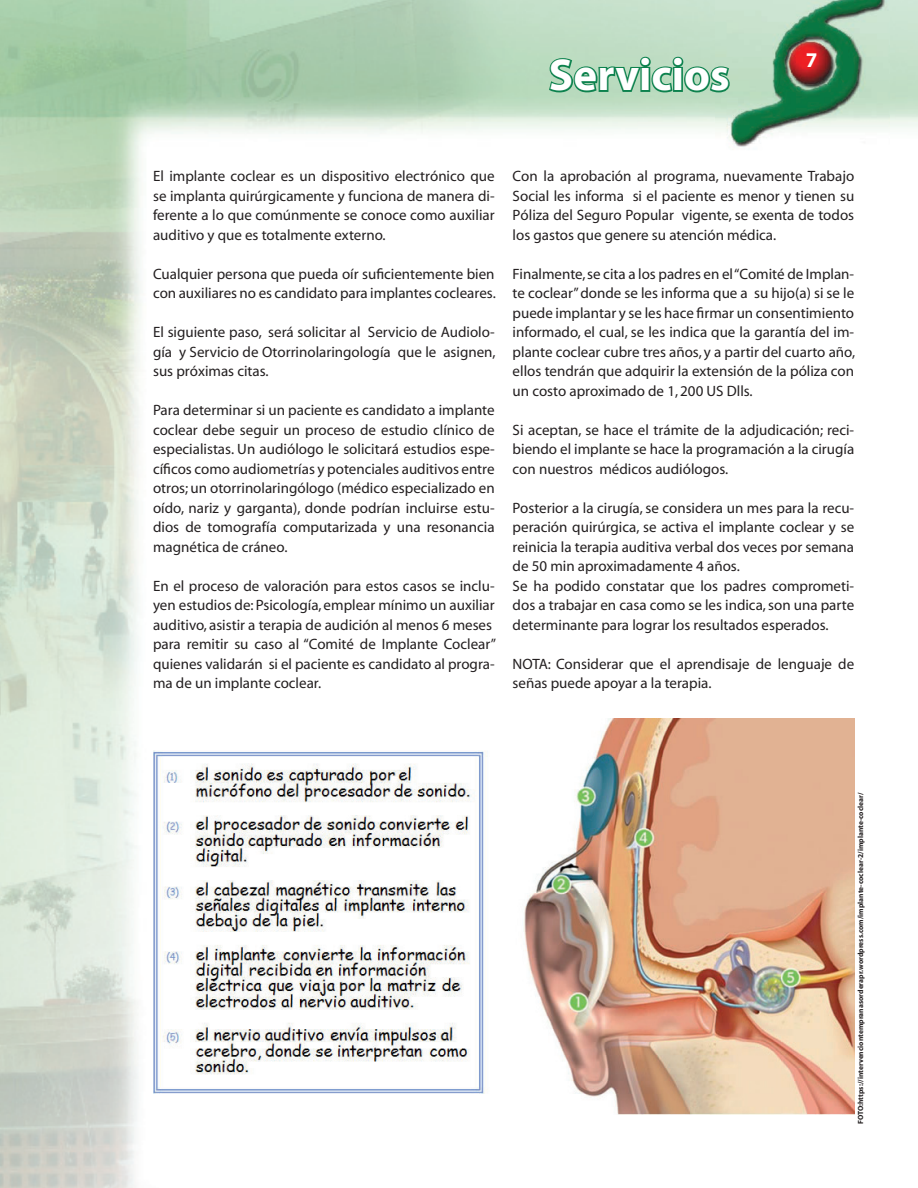
<style>
.page{position:relative;width:918px;height:1188px;background:#fff}
.page>*{position:absolute;margin:0;border:0;box-sizing:border-box;transform-origin:0 0}
.t1{font:700 45px "Myriad";color:#fff}
.t2{font:700 21px "Myriad";color:#fff}
.t3{font:15px/19.5px "Myriad";color:#231f20;text-align:justify}
.t4{font:700 7.5px "Myriad";color:#231f20}
</style>
<div class="page">
<img style="left:0;top:0;width:918px;height:1188px">
<img style="left:716px;top:0;width:174px;height:154px">
<svg style="left:547px;top:55px;width:184px;height:39px;background:#7bba96"></svg>
<img style="left:153px;top:719px;width:701px;height:396px">
<h1 class="t1" style="left:549px;top:52px;width:182px">Servicios</h1>
<h2 class="t2" style="left:806px;top:49px;width:13px">7</h2>
<p class="t3" style="left:153px;top:167px;width:343px">El implante coclear es un dispositivo electrónico que se implanta quirúrgicamente y funciona de manera di&shy;ferente a lo que comúnmente se conoce como auxiliar auditivo y que es totalmente externo.</p>
<p class="t3" style="left:153px;top:265px;width:344px">Cualquier persona que pueda oír suficientemente bien con auxiliares no es candidato para implantes cocleares.</p>
<p class="t3" style="left:153px;top:323px;width:344px">El siguiente paso, será solicitar al Servicio de Audiolo&shy;gía y Servicio de Otorrinolaringología que le asignen, sus próximas citas.</p>
<p class="t3" style="left:153px;top:401px;width:343px">Para determinar si un paciente es candidato a implante coclear debe seguir un proceso de estudio clínico de especialistas. Un audiólogo le solicitará estudios espe&shy;cíficos como audiometrías y potenciales auditivos entre otros; un otorrinolaringólogo (médico especializado en oído, nariz y garganta), donde podrían incluirse estu&shy;dios de tomografía computarizada y una resonancia magnética de cráneo.</p>
<p class="t3" style="left:153px;top:577px;width:345px;text-align:left">En el proceso de valoración para estos casos se inclu&shy;yen estudios de: Psicología, emplear mínimo un auxiliar auditivo, asistir a terapia de audición al menos 6 meses para remitir su caso al “Comité de Implante Coclear” quienes validarán si el paciente es candidato al progra&shy;ma de un implante coclear.</p>
<p class="t3" style="left:513px;top:167px;width:343px">Con la aprobación al programa, nuevamente Trabajo Social les informa si el paciente es menor y tienen su Póliza del Seguro Popular vigente, se exenta de todos los gastos que genere su atención médica.</p>
<p class="t3" style="left:513px;top:265px;width:344px">Finalmente, se cita a los padres en el “Comité de Implan&shy;te coclear” donde se les informa que a su hijo(a) si se le puede implantar y se les hace firmar un consentimiento informado, el cual, se les indica que la garantía del im&shy;plante coclear cubre tres años, y a partir del cuarto año, ellos tendrán que adquirir la extensión de la póliza con un costo aproximado de 1, 200 US Dlls.</p>
<p class="t3" style="left:513px;top:421px;width:343px">Si aceptan, se hace el trámite de la adjudicación; reci&shy;biendo el implante se hace la programación a la cirugía con nuestros médicos audiólogos.</p>
<p class="t3" style="left:513px;top:499px;width:343px;text-align:left">Posterior a la cirugía, se considera un mes para la recu&shy;peración quirúrgica, se activa el implante coclear y se reinicia la terapia auditiva verbal dos veces por semana de 50 min aproximadamente 4 años.<br>Se ha podido constatar que los padres comprometi&shy;dos a trabajar en casa como se les indica, son una parte determinante para lograr los resultados esperados.</p>
<p class="t3" style="left:513px;top:655px;width:343px">NOTA: Considerar que el aprendisaje de lenguaje de señas puede apoyar a la terapia.</p>
<p class="t4" style="left:857px;top:1124px;width:333px;rotate:-90deg">FOTO:https://intervenciontempranasorderapr.wordpress.com/implante-coclear-2/implante-coclear/</p>
</div>
